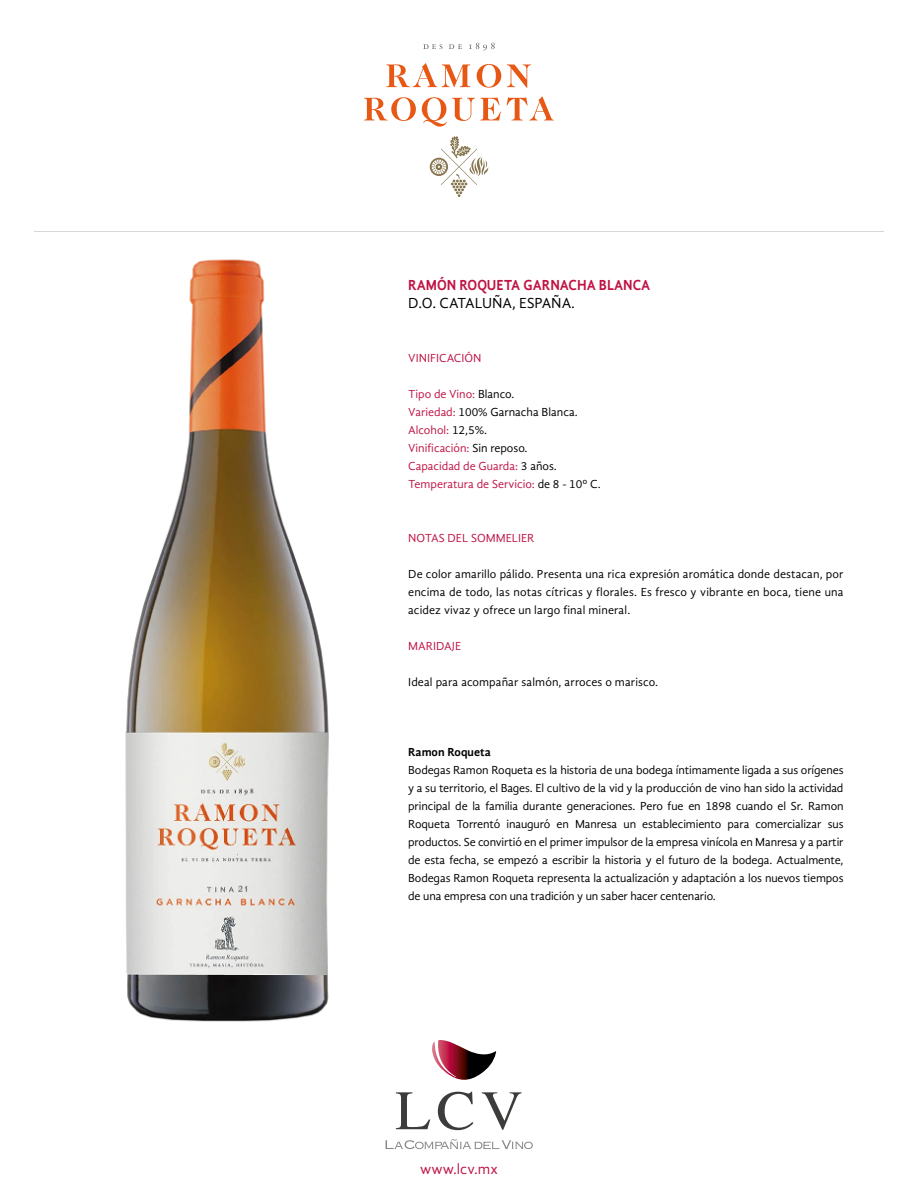
<style>
.page{position:relative;width:918px;height:1188px;background:#fff}
.page>*{position:absolute;margin:0;border:0;box-sizing:border-box;transform-origin:0 0}
.t1{font:700 15px "Gandhi Sans";color:#c01444;scale:.92 1}
.t2{font:15px "Gandhi Sans";color:#000}
.t3{font:15px "Gandhi Sans";color:#c01444}
.t4{font:12px/18px "Gandhi Sans";letter-spacing:.01em;color:#000;text-align:justify}
.t5{font:12px/18px "Gandhi Sans";color:#c01444}
.t6{font:700 12px "Gandhi Sans";color:#000}
.s1{color:#000}
</style>
<div class="page">
<svg style="left:432px;top:1040px;width:64px;height:40px"></svg>
<svg style="left:396px;top:1092px;width:34px;height:37px"></svg>
<svg style="left:438px;top:1092px;width:35px;height:38px"></svg>
<svg style="left:482px;top:1092px;width:40px;height:38px"></svg>
<svg style="left:385px;top:1139px;width:148px;height:10px"></svg>
<hr style="left:34px;top:231px;width:850px;height:1px;background:#d9d6d6">
<svg style="left:423px;top:44px;width:20px;height:5px"></svg>
<svg style="left:449px;top:44px;width:13px;height:5px"></svg>
<svg style="left:469px;top:43px;width:26px;height:8px"></svg>
<svg style="left:430px;top:136px;width:58px;height:61px"></svg>
<svg style="left:386px;top:63px;width:84px;height:24px"></svg>
<svg style="left:477px;top:64px;width:24px;height:24px"></svg>
<svg style="left:507px;top:64px;width:24px;height:24px"></svg>
<svg style="left:364px;top:97px;width:52px;height:24px"></svg>
<svg style="left:422px;top:97px;width:79px;height:30px"></svg>
<svg style="left:507px;top:96px;width:47px;height:24px"></svg>
<img style="left:125px;top:259px;width:204px;height:763px">
<p class="t1" style="left:408px;top:276px;width:265px">RAMÓN ROQUETA GARNACHA BLANCA</p>
<p class="t2" style="left:408px;top:295px;width:168px">D.O. CATALUÑA, ESPAÑA.</p>
<p class="t5" style="left:408px;top:349px;width:75px">VINIFICACIÓN</p>
<p class="t5" style="left:408px;top:385px;width:194px">Tipo de Vino: <span class="s1">Blanco.<br></span>Variedad: <span class="s1">100% Garnacha Blanca.<br></span>Alcohol: <span class="s1">12,5%.<br></span>Vinificación: <span class="s1">Sin reposo.<br></span>Capacidad de Guarda: <span class="s1">3 años.<br></span>Temperatura de Servicio: <span class="s1">de 8 - 10º C.</span></p>
<p class="t5" style="left:408px;top:529px;width:128px">NOTAS DEL SOMMELIER</p>
<p class="t4" style="left:408px;top:565px;width:437px">De color amarillo pálido. Presenta una rica expresión aromática donde destacan, por encima de todo, las notas cítricas y florales. Es fresco y vibrante en boca, tiene una acidez vivaz y ofrece un largo final mineral.</p>
<p class="t5" style="left:408px;top:637px;width:55px">MARIDAJE</p>
<p class="t4" style="left:408px;top:673px;width:251px">Ideal para acompañar salmón, arroces o marisco.</p>
<p class="t6" style="left:408px;top:745px;width:84px">Ramon Roqueta</p>
<p class="t4" style="left:408px;top:761px;width:437px">Bodegas Ramon Roqueta es la historia de una bodega íntimamente ligada a sus orígenes y a su territorio, el Bages. El cultivo de la vid y la producción de vino han sido la actividad principal de la familia durante generaciones. Pero fue en 1898 cuando el Sr. Ramon Roqueta Torrentó inauguró en Manresa un establecimiento para comercializar sus productos. Se convirtió en el primer impulsor de la empresa vinícola en Manresa y a partir de esta fecha, se empezó a escribir la historia y el futuro de la bodega. Actualmente, Bodegas Ramon Roqueta representa la actualización y adaptación a los nuevos tiempos de una empresa con una tradición y un saber hacer centenario.</p>
<p class="t3" style="left:420px;top:1160px;width:79px">www.lcv.mx</p>
</div>
